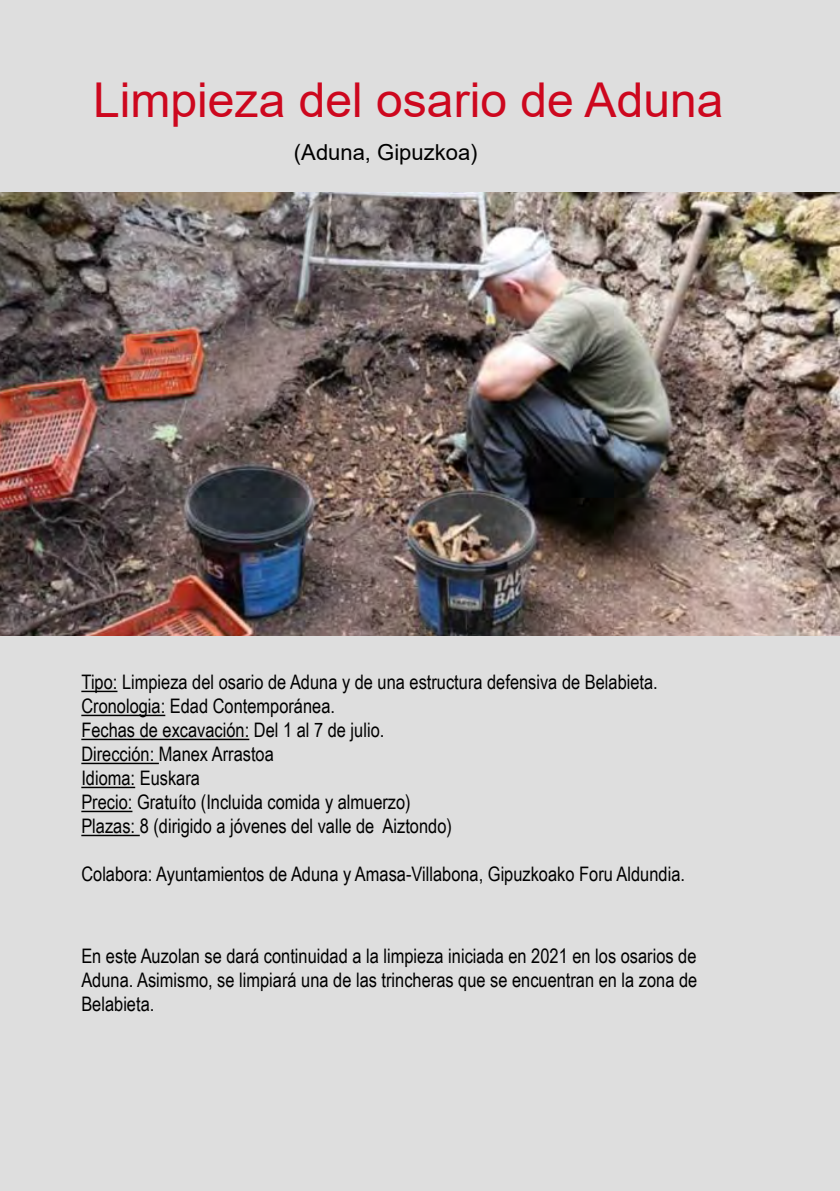
<style>
.page{position:relative;width:840px;height:1191px;background:#fff}
.page>*{position:absolute;margin:0;border:0;box-sizing:border-box;transform-origin:0 0}
.t1{font:48px "Arial";color:#cd071e}
.t2{font:22px "Arial";color:#000}
.t3{font:20px/24px "Arial Narrow";color:#000}
</style>
<div class="page">
<div style="left:0;top:0;width:839px;height:1191px;background:#dedede"></div>
<hr style="left:81px;top:690px;width:36px;height:2px;background:#000">
<hr style="left:81px;top:714px;width:84px;height:2px;background:#000">
<hr style="left:81px;top:738px;width:168px;height:2px;background:#000">
<hr style="left:81px;top:762px;width:78px;height:2px;background:#000">
<hr style="left:81px;top:786px;width:54px;height:2px;background:#000">
<hr style="left:81px;top:810px;width:51px;height:2px;background:#000">
<hr style="left:81px;top:834px;width:59px;height:2px;background:#000">
<img style="left:0;top:192px;width:839px;height:444px">
<h1 class="t1" style="left:93px;top:68px;width:631px">Limpieza del osario de Aduna</h1>
<p class="t2" style="left:294px;top:137px;width:185px">(Aduna, Gipuzkoa)</p>
<p class="t3" style="left:81px;top:669px;width:577px">Tipo: Limpieza del osario de Aduna y de una estructura defensiva de Belabieta.<br>Cronologia: Edad Contemporánea.<br>Fechas de excavación: Del 1 al 7 de julio.<br>Dirección: Manex Arrastoa<br>Idioma: Euskara<br>Precio: Gratuíto (Incluida comida y almuerzo)<br>Plazas: 8 (dirigido a jóvenes del valle de Aiztondo)</p>
<p class="t3" style="left:81px;top:861px;width:605px">Colabora: Ayuntamientos de Aduna y Amasa-Villabona, Gipuzkoako Foru Aldundia.</p>
<p class="t3" style="left:81px;top:943px;width:617px;text-align:justify">En este Auzolan se dará continuidad a la limpieza iniciada en 2021 en los osarios de Aduna. Asimismo, se limpiará una de las trincheras que se encuentran en la zona de Belabieta.</p>
</div>
